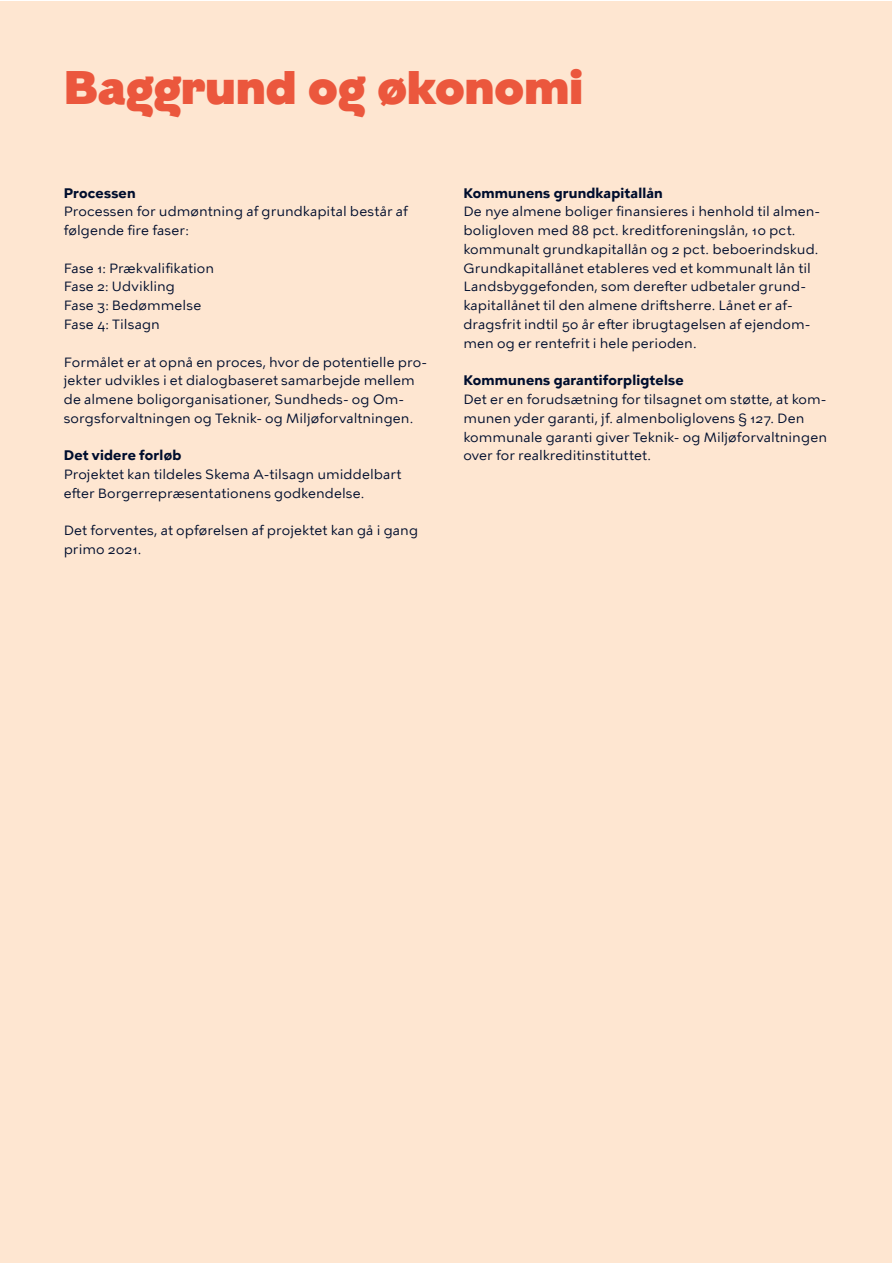
<style>
.page{position:relative;width:893px;height:1263px;background:#fff}
.page>*{position:absolute;margin:0;border:0;box-sizing:border-box;transform-origin:0 0}
.t1{font:900 46.8px "KBH";color:#eb573d}
.t2{font:13.5px/18.8px "KBH Tekst";letter-spacing:.005em;color:#000e2e}
.t3{font:700 13.5px "KBH Tekst";letter-spacing:.015em;color:#000e2e}
</style>
<div class="page">
<div style="left:1px;top:1px;width:891px;height:1261px;background:#fee6d1"></div>
<h1 class="t1" style="left:64px;top:61px;width:521px">Baggrund og økonomi</h1>
<p class="t3" style="left:64px;top:187px;width:73px">Processen</p>
<p class="t2" style="left:64px;top:202px;width:346px">Processen for udmøntning af grundkapital består af følgende fire faser:</p>
<p class="t2" style="left:64px;top:258px;width:152px">Fase 1: Prækvalifikation<br>Fase 2: Udvikling<br>Fase 3: Bedømmelse<br>Fase 4: Tilsagn</p>
<p class="t2" style="left:64px;top:352px;width:365px">Formålet er at opnå en proces, hvor de potentielle pro&shy;jekter udvikles i et dialogbaseret samarbejde mellem de almene boligorganisationer, Sundheds- og Om&shy;sorgsforvaltningen og Teknik- og Miljøforvaltningen.</p>
<p class="t3" style="left:64px;top:450px;width:119px">Det videre forløb</p>
<p class="t2" style="left:64px;top:465px;width:339px">Projektet kan tildeles Skema A-tilsagn umiddelbart efter Borgerrepræsentationens godkendelse.</p>
<p class="t2" style="left:64px;top:521px;width:356px">Det forventes, at opførelsen af projektet kan gå i gang primo 2021.</p>
<p class="t3" style="left:463px;top:187px;width:201px">Kommunens grundkapitallån</p>
<p class="t2" style="left:463px;top:202px;width:358px">De nye almene boliger finansieres i henhold til almen&shy;boligloven med 88 pct. kreditforeningslån, 10 pct. kommunalt grundkapitallån og 2 pct. beboerindskud.<br>Grundkapitallånet etableres ved et kommunalt lån til Landsbyggefonden, som derefter udbetaler grund&shy;kapitallånet til den almene driftsherre. Lånet er af&shy;dragsfrit indtil 50 år efter ibrugtagelsen af ejendom&shy;men og er rentefrit i hele perioden.</p>
<p class="t3" style="left:463px;top:375px;width:222px">Kommunens garantiforpligtelse</p>
<p class="t2" style="left:463px;top:390px;width:365px">Det er en forudsætning for tilsagnet om støtte, at kom&shy;munen yder garanti, jf. almenboliglovens § 127. Den kommunale garanti giver Teknik- og Miljøforvaltningen over for realkreditinstituttet.</p>
</div>
